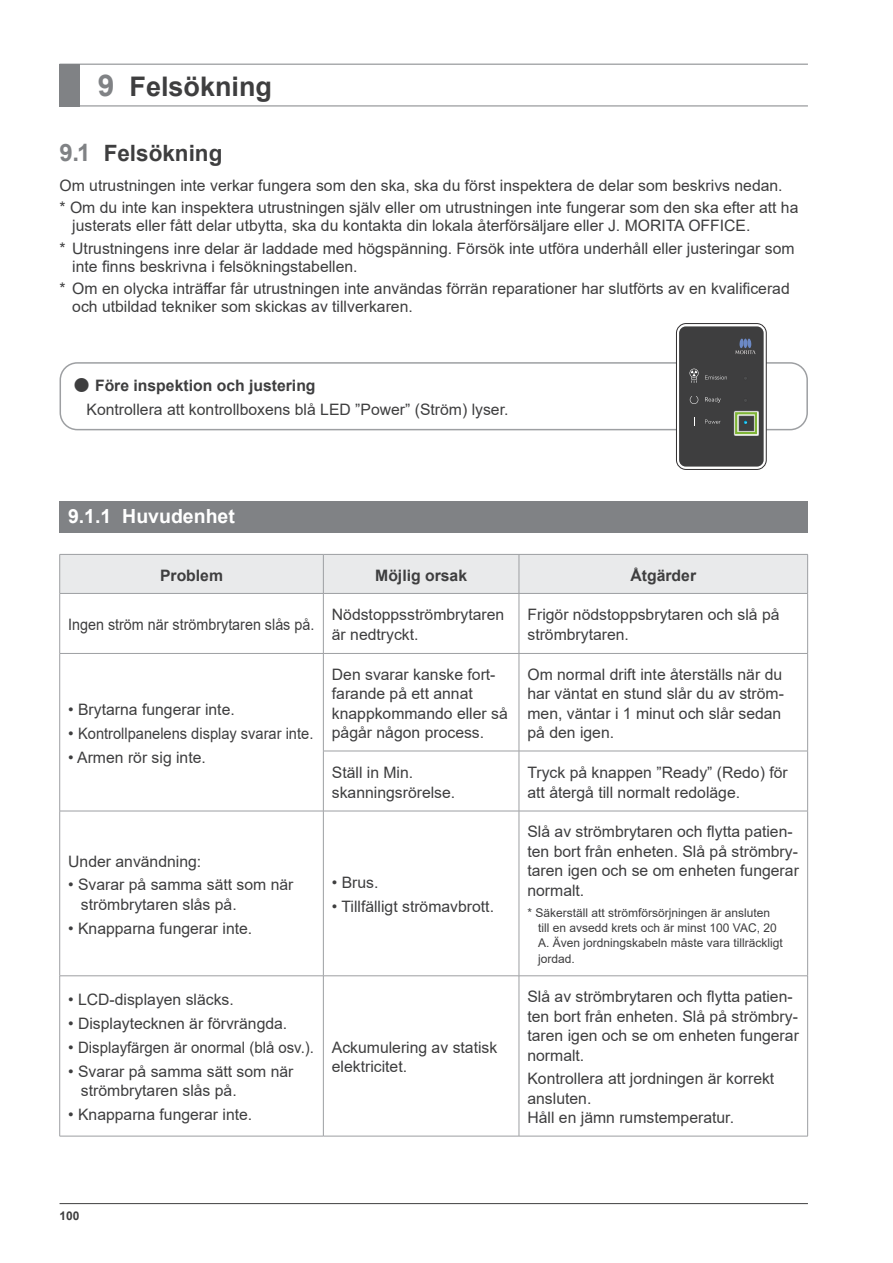
<style>
.page{position:relative;width:893px;height:1263px;background:#fff}
.page>*{position:absolute;margin:0;border:0;box-sizing:border-box;transform-origin:0 0}
.t1{font:700 27px "Arial";color:#3e3e3f}
.t2{font:700 22.5px "Arial";color:#3e3e3f}
.t3{font:700 19.5px "Arial";color:#fff}
.t4{font:15.75px/19.5px "Arial";color:#3e3e3f}
.t5{font:15.75px "Arial";color:#3e3e3f;scale:.91 1}
.t6{font:700 15.75px "Arial";color:#3e3e3f}
.t7{font:12px/15px "Arial";color:#3e3e3f}
.t8{font:700 12px "Arial";color:#3e3e3f}
.s1{font-size:30px;color:#808285}
.s2{font-size:24px;color:#808285}
.s3{font-family:"Shin Go Pro";font-weight:500}
.s4{font-weight:700}
</style>
<div class="page">
<hr style="left:60px;top:1203px;width:748px;height:1px;background:#3e3e3f">
<hr style="left:60px;top:106px;width:748px;height:1px;background:#808285">
<div style="left:60px;top:64px;width:20px;height:42px;background:#808285"></div>
<hr style="left:60px;top:64px;width:748px;height:1px;background:#808285">
<div style="left:60px;top:501px;width:748px;height:31px;background:#808285"></div>
<div style="left:60px;top:555px;width:747px;height:38px;background:#e9eaeb"></div>
<hr style="left:807px;top:594px;width:1px;height:59px;background:#9d9fa2">
<hr style="left:519px;top:653px;width:289px;height:1px;background:#9d9fa2">
<hr style="left:323px;top:594px;width:1px;height:59px;background:#9d9fa2">
<hr style="left:519px;top:594px;width:1px;height:59px;background:#9d9fa2">
<hr style="left:323px;top:653px;width:196px;height:1px;background:#9d9fa2">
<hr style="left:60px;top:554px;width:263px;height:1px;background:#9d9fa2">
<hr style="left:59px;top:555px;width:1px;height:38px;background:#9d9fa2">
<hr style="left:323px;top:554px;width:196px;height:1px;background:#9d9fa2">
<hr style="left:323px;top:555px;width:1px;height:38px;background:#9d9fa2">
<hr style="left:519px;top:554px;width:289px;height:1px;background:#9d9fa2">
<hr style="left:519px;top:555px;width:1px;height:38px;background:#9d9fa2">
<hr style="left:807px;top:555px;width:1px;height:38px;background:#9d9fa2">
<hr style="left:60px;top:593px;width:263px;height:1px;background:#9d9fa2">
<hr style="left:59px;top:594px;width:1px;height:59px;background:#9d9fa2">
<hr style="left:323px;top:593px;width:196px;height:1px;background:#9d9fa2">
<hr style="left:519px;top:593px;width:289px;height:1px;background:#9d9fa2">
<hr style="left:60px;top:653px;width:263px;height:1px;background:#9d9fa2">
<hr style="left:59px;top:654px;width:1px;height:97px;background:#9d9fa2">
<hr style="left:807px;top:654px;width:1px;height:97px;background:#9d9fa2">
<hr style="left:59px;top:751px;width:1px;height:60px;background:#9d9fa2">
<hr style="left:807px;top:751px;width:1px;height:60px;background:#9d9fa2">
<hr style="left:60px;top:811px;width:263px;height:1px;background:#9d9fa2">
<hr style="left:59px;top:811px;width:1px;height:165px;background:#9d9fa2">
<hr style="left:807px;top:811px;width:1px;height:165px;background:#9d9fa2">
<hr style="left:60px;top:975px;width:263px;height:1px;background:#9d9fa2">
<hr style="left:59px;top:976px;width:1px;height:160px;background:#9d9fa2">
<hr style="left:807px;top:976px;width:1px;height:160px;background:#9d9fa2">
<hr style="left:60px;top:1136px;width:263px;height:1px;background:#9d9fa2">
<hr style="left:323px;top:654px;width:1px;height:97px;background:#9d9fa2">
<hr style="left:519px;top:654px;width:1px;height:97px;background:#9d9fa2">
<hr style="left:323px;top:751px;width:196px;height:1px;background:#9d9fa2">
<hr style="left:323px;top:751px;width:1px;height:60px;background:#9d9fa2">
<hr style="left:519px;top:751px;width:289px;height:1px;background:#9d9fa2">
<hr style="left:519px;top:751px;width:1px;height:60px;background:#9d9fa2">
<hr style="left:323px;top:811px;width:196px;height:1px;background:#9d9fa2">
<hr style="left:323px;top:811px;width:1px;height:165px;background:#9d9fa2">
<hr style="left:519px;top:811px;width:289px;height:1px;background:#9d9fa2">
<hr style="left:519px;top:811px;width:1px;height:165px;background:#9d9fa2">
<hr style="left:323px;top:975px;width:196px;height:1px;background:#9d9fa2">
<hr style="left:323px;top:976px;width:1px;height:160px;background:#9d9fa2">
<hr style="left:519px;top:975px;width:289px;height:1px;background:#9d9fa2">
<hr style="left:519px;top:976px;width:1px;height:160px;background:#9d9fa2">
<hr style="left:323px;top:1136px;width:196px;height:1px;background:#9d9fa2">
<hr style="left:519px;top:1136px;width:289px;height:1px;background:#9d9fa2">
<div style="left:60px;top:362px;width:748px;height:68px;border:2px solid #9d9fa2;border-radius:17px"></div>
<svg style="left:663px;top:323px;width:119px;height:147px"></svg>
<svg style="left:733px;top:410px;width:26px;height:26px"></svg>
<div style="left:735px;top:412px;width:22px;height:22px;border:2px solid #7fb438"></div>
<h1 class="t1" style="left:98px;top:67px;width:176px"><span class="s1">9</span> Felsökning</h1>
<h2 class="t2" style="left:60px;top:137px;width:164px"><span class="s2">9.1</span> Felsökning</h2>
<p class="t4" style="left:60px;top:174px;width:740px;line-height:22.2px">Om utrustningen inte verkar fungera som den ska, ska du först inspektera de delar som beskrivs nedan.<br>* Om du inte kan inspektera utrustningen själv eller om utrustningen inte fungerar som den ska efter att ha</p>
<p class="t4" style="left:60px;top:215px;width:736px;line-height:22.2px;text-indent:13px">justerats eller fått delar utbytta, ska du kontakta din lokala återförsäljare eller J. MORITA OFFICE.<br>* Utrustningens inre delar är laddade med högspänning. Försök inte utföra underhåll eller justeringar som</p>
<p class="t4" style="left:60px;top:255px;width:732px;line-height:22.2px;text-indent:13px">inte finns beskrivna i felsökningstabellen.<br>* Om en olycka inträffar får utrustningen inte användas förrän reparationer har slutförts av en kvalificerad</p>
<p class="t4" style="left:72px;top:296px;width:342px">och utbildad tekniker som skickas av tillverkaren.</p>
<p class="t4" style="left:87px;top:374px;width:423px;line-height:23.7px;text-indent:-13px"><span class="s3">●</span> <span class="s4">Före inspektion och justering<br></span>Kontrollera att kontrollboxens blå LED ”Power” (Ström) lyser.</p>
<p class="t3" style="left:68px;top:503px;width:168px">9.1.1 Huvudenhet</p>
<p class="t6" style="left:160px;top:564px;width:65px">Problem</p>
<p class="t6" style="left:375px;top:564px;width:93px">Möjlig orsak</p>
<p class="t6" style="left:630px;top:564px;width:67px">Åtgärder</p>
<p class="t5" style="left:68px;top:614px;width:272px">Ingen ström när strömbrytaren slås på.</p>
<p class="t4" style="left:332px;top:605px;width:174px">Nödstoppsströmbrytaren är nedtryckt.</p>
<p class="t4" style="left:527px;top:605px;width:254px">Frigör nödstoppsbrytaren och slå på strömbrytaren.</p>
<p class="t4" style="left:68px;top:700px;width:168px">• Brytarna fungerar inte.</p>
<p class="t4" style="left:68px;top:724px;width:247px">• Kontrollpanelens display svarar inte.</p>
<p class="t4" style="left:68px;top:747px;width:139px">• Armen rör sig inte.</p>
<p class="t4" style="left:68px;top:851px;width:135px">Under användning:</p>
<p class="t4" style="left:81px;top:875px;width:214px;text-indent:-13px">• Svarar på samma sätt som när strömbrytaren slås på.</p>
<p class="t4" style="left:68px;top:918px;width:186px">• Knapparna fungerar inte.</p>
<p class="t4" style="left:68px;top:990px;width:167px">• LCD-displayen släcks.</p>
<p class="t4" style="left:68px;top:1014px;width:221px">• Displaytecknen är förvrängda.</p>
<p class="t4" style="left:68px;top:1037px;width:247px">• Displayfärgen är onormal (blå osv.).</p>
<p class="t4" style="left:81px;top:1061px;width:214px;text-indent:-13px">• Svarar på samma sätt som när strömbrytaren slås på.</p>
<p class="t4" style="left:68px;top:1104px;width:186px">• Knapparna fungerar inte.</p>
<p class="t4" style="left:332px;top:664px;width:177px">Den svarar kanske fort&shy;farande på ett annat knappkommando eller så pågår någon process.</p>
<p class="t4" style="left:527px;top:664px;width:258px">Om normal drift inte återställs när du har väntat en stund slår du av ström&shy;men, väntar i 1 minut och slår sedan på den igen.</p>
<p class="t4" style="left:332px;top:763px;width:125px">Ställ in Min. skanningsrörelse.</p>
<p class="t4" style="left:527px;top:763px;width:262px">Tryck på knappen ”Ready” (Redo) för att återgå till normalt redoläge.</p>
<p class="t4" style="left:332px;top:873px;width:48px">• Brus.</p>
<p class="t4" style="left:332px;top:897px;width:164px">• Tillfälligt strömavbrott.</p>
<p class="t4" style="left:332px;top:1037px;width:167px">Ackumulering av statisk elektricitet.</p>
<p class="t4" style="left:527px;top:822px;width:273px">Slå av strömbrytaren och flytta patien&shy;ten bort från enheten. Slå på strömbry&shy;taren igen och se om enheten fungerar normalt.</p>
<p class="t7" style="left:538px;top:905px;width:246px;text-indent:-11px">* Säkerställ att strömförsörjningen är ansluten till en avsedd krets och är minst 100 VAC, 20<br>A. Även jordningskabeln måste vara tillräckligt</p>
<p class="t7" style="left:538px;top:951px;width:38px">jordad.</p>
<p class="t4" style="left:527px;top:987px;width:273px">Slå av strömbrytaren och flytta patien&shy;ten bort från enheten. Slå på strömbry&shy;taren igen och se om enheten fungerar normalt.</p>
<p class="t4" style="left:527px;top:1069px;width:248px">Kontrollera att jordningen är korrekt ansluten.<br>Håll en jämn rumstemperatur.</p>
<p class="t8" style="left:60px;top:1207px;width:22px">100</p>
</div>
